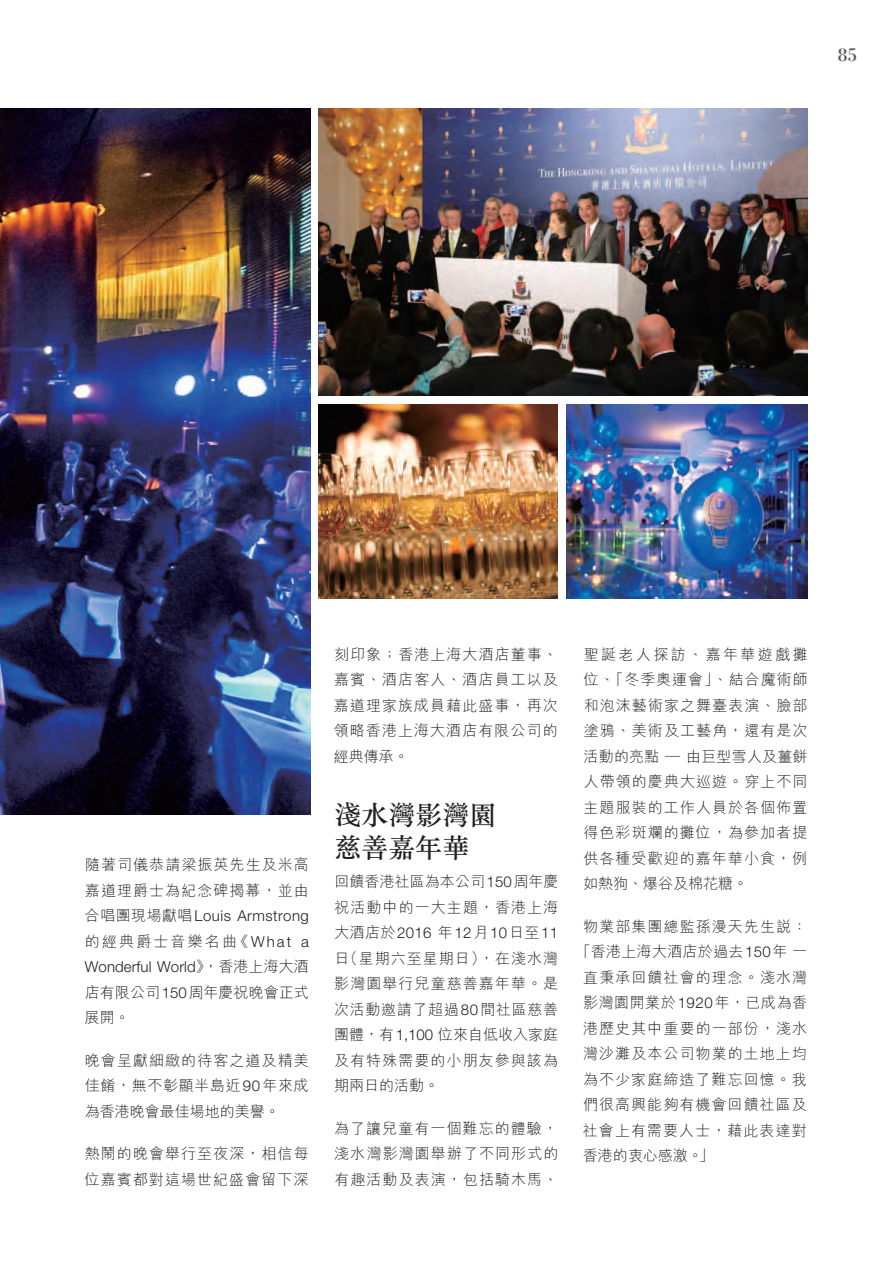
<style>
.page{position:relative;width:893px;height:1263px;background:#fff}
.page>*{position:absolute;margin:0;border:0;box-sizing:border-box;transform-origin:0 0}
.t1{font:500 27px/33px "M Sung HK";color:#231f20}
.t2{font:19.5px "Bodoni";color:#57585a}
.t3{font:300 15px/25.5px "M Hei HK";letter-spacing:.07em;color:#231f20;text-align:justify}
.t4{font:300 15px "Helvetica Neue";letter-spacing:.02em;color:#231f20}
.t5{font:300 15px/25.5px "M Hei HK";letter-spacing:.035em;color:#231f20}
.t6{font:300 15px/25.5px "M Hei HK";letter-spacing:.005em;color:#231f20}
.t7{font:300 15px "M Hei HK";letter-spacing:.02em;color:#231f20}
.t8{font:300 15px "M Hei HK";letter-spacing:.14em;color:#231f20}
.t9{font:300 15px "M Hei HK";color:#231f20}
.s1{font-family:"M Hei HK"}
.s2{font-family:"Helvetica Neue"}
</style>
<div class="page">
<img style="left:0;top:108px;width:310px;height:706px">
<img style="left:319px;top:108px;width:489px;height:288px">
<img style="left:319px;top:404px;width:239px;height:194px">
<img style="left:566px;top:404px;width:242px;height:194px">
<h2 class="t2" style="left:838px;top:43px;width:21px">85</h2>
<p class="t3" style="left:85px;top:851px;width:225px">隨著司儀恭請梁振英先生及米高嘉道理爵士為紀念碑揭幕，並由</p>
<p class="t4" style="left:85px;top:907px;width:226px"><span class="s1">合唱團現場獻唱</span>Louis Armstrong</p>
<p class="t8" style="left:85px;top:931px;width:225px">的經典爵士音樂名曲《<span class="s2">What a</span></p>
<p class="t4" style="left:85px;top:958px;width:225px">Wonderful World<span class="s1">》，香港上海大酒</span></p>
<p class="t6" style="left:85px;top:979px;width:225px">店有限公司<span class="s2">150</span>周年慶祝晚會正式展開。</p>
<p class="t3" style="left:85px;top:1047px;width:225px">晚會呈獻細緻的待客之道及精美佳餚，無不彰顯半島近<span class="s2">90</span>年來成為香港晚會最佳場地的美譽。</p>
<p class="t3" style="left:85px;top:1141px;width:225px">熱鬧的晚會舉行至夜深，相信每位嘉賓都對這場世紀盛會留下深</p>
<p class="t3" style="left:334px;top:641px;width:226px">刻印象；香港上海大酒店董事、嘉賓、酒店客人、酒店員工以及嘉道理家族成員藉此盛事，再次領略香港上海大酒店有限公司的經典傳承。</p>
<h1 class="t1" style="left:334px;top:797px;width:163px">淺水灣影灣園慈善嘉年華</h1>
<p class="t5" style="left:334px;top:868px;width:225px">回饋香港社區為本公司<span class="s2">150</span>周年慶祝活動中的一大主題，香港上海</p>
<p class="t4" style="left:334px;top:924px;width:225px"><span class="s1">大酒店於</span>2016 <span class="s1">年</span>12<span class="s1">月</span>10<span class="s1">日至</span>11</p>
<p class="t3" style="left:334px;top:945px;width:226px">日（星期六至星期日），在淺水灣影灣園舉行兒童慈善嘉年華。是次活動邀請了超過<span class="s2">80</span>間社區慈善團體，有<span class="s2">1,100</span> 位來自低收入家庭及有特殊需要的小朋友參與該為期兩日的活動。</p>
<p class="t3" style="left:334px;top:1115px;width:226px">為了讓兒童有一個難忘的體驗，淺水灣影灣園舉辦了不同形式的有趣活動及表演，包括騎木馬、</p>
<p class="t3" style="left:583px;top:641px;width:226px">聖誕老人探訪、嘉年華遊戲攤位、「冬季奧運會」、結合魔術師和泡沫藝術家之舞臺表演、臉部塗鴉、美術及工藝角，還有是次活動的亮點 — 由巨型雪人及薑餅人帶領的慶典大巡遊。穿上不同主題服裝的工作人員於各個佈置得色彩斑斕的攤位，為參加者提供各種受歡迎的嘉年華小食，例如熱狗、爆谷及棉花糖。</p>
<p class="t3" style="left:583px;top:913px;width:225px">物業部集團總監孫漫天先生說：</p>
<p class="t7" style="left:576px;top:941px;width:233px">「香港上海大酒店於過去<span class="s2">150</span>年 一</p>
<p class="t3" style="left:583px;top:964px;width:225px">直秉承回饋社會的理念。淺水灣</p>
<p class="t5" style="left:583px;top:989px;width:226px">影灣園開業於<span class="s2">1920</span>年，已成為香</p>
<p class="t3" style="left:583px;top:1015px;width:225px">港歷史其中重要的一部份，淺水</p>
<p class="t3" style="left:583px;top:1040px;width:225px">灣沙灘及本公司物業的土地上均</p>
<p class="t3" style="left:583px;top:1066px;width:225px">為不少家庭締造了難忘回憶。我</p>
<p class="t3" style="left:583px;top:1091px;width:225px">們很高興能夠有機會回饋社區及</p>
<p class="t3" style="left:583px;top:1117px;width:225px">社會上有需要人士，藉此表達對</p>
<p class="t9" style="left:583px;top:1145px;width:133px">香港的衷心感激。」</p>
</div>
